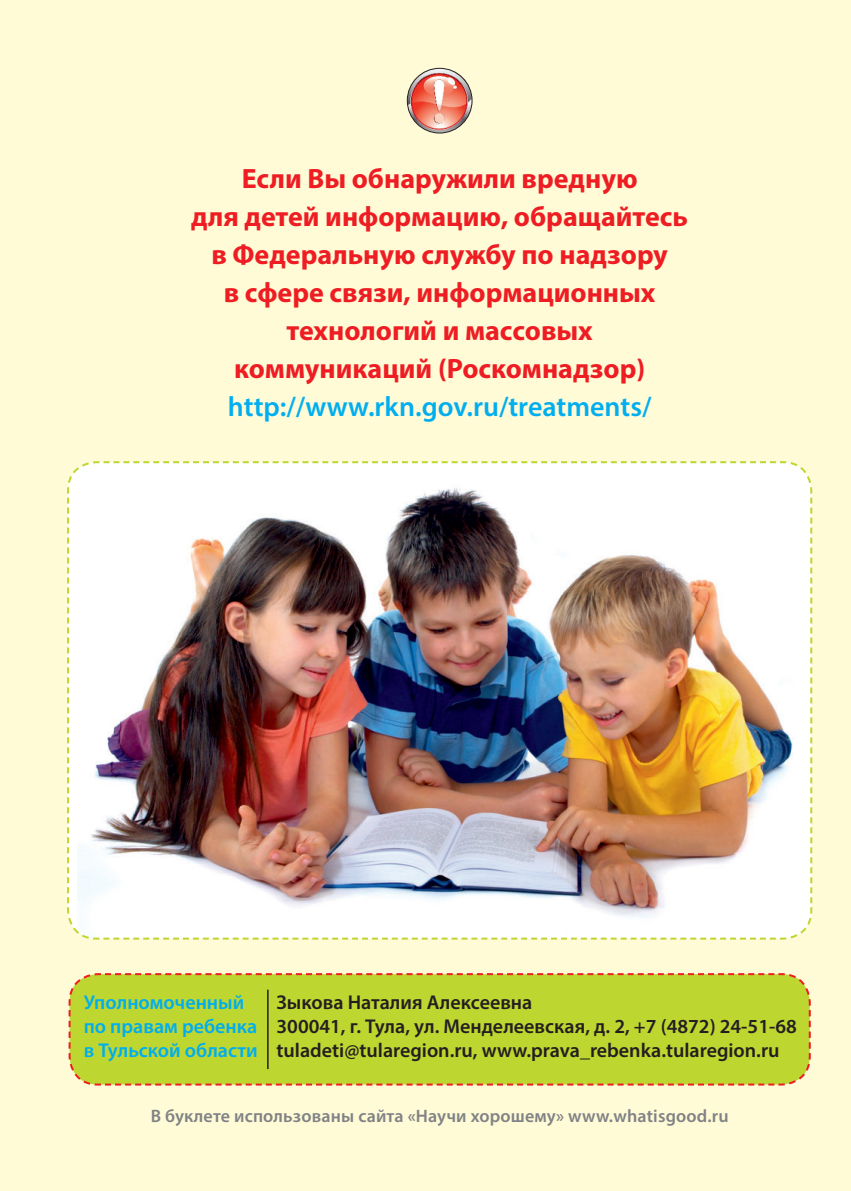
<style>
.page{position:relative;width:851px;height:1191px;background:#fff}
.page>*{position:absolute;margin:0;border:0;box-sizing:border-box;transform-origin:0 0}
.t1{font:700 28px/38px "Myriad Pro";color:#ee1d23;text-align:center}
.t2{font:600 28px "Myriad Pro";color:#00aeef}
.t3{font:600 20px/24px "Myriad Pro";color:#231f20}
.t4{font:600 20px/24px "Myriad Pro";color:#00aeef}
.t5{font:600 18px "Myriad Pro";letter-spacing:.01em;color:#808285}
</style>
<div class="page">
<div style="left:0;top:0;width:850px;height:1191px;background:#fffbd6"></div>
<div style="left:68px;top:973px;width:743px;height:113px;background:#bed630"></div>
<img style="left:67px;top:461px;width:746px;height:479px">
<hr style="left:267px;top:989px;width:1px;height:80px;background:#231f20">
<img style="left:407px;top:68px;width:65px;height:65px;border-radius:32px">
<div style="left:407px;top:68px;width:65px;height:65px;border:1px solid #231f20;border-radius:50%"></div>
<p class="t1" style="left:191px;top:158px;width:498px">Если Вы обнаружили вредную<br>для детей информацию, обращайтесь в Федеральную службу по надзору<br>в сфере связи, информационных технологий и массовых коммуникаций (Роскомнадзор)</p>
<p class="t2" style="left:228px;top:389px;width:425px">http://www.rkn.gov.ru/treatments/</p>
<p class="t4" style="left:84px;top:989px;width:175px">Уполномоченный по правам ребенка в Тульской области</p>
<p class="t3" style="left:276px;top:989px;width:521px">Зыкова Наталия Алексеевна<br>300041, г. Тула, ул. Менделеевская, д. 2, +7 (4872) 24-51-68 tuladeti@tularegion.ru, www.prava_rebenka.tularegion.ru</p>
<p class="t5" style="left:151px;top:1104px;width:579px">В буклете использованы сайта «Научи хорошему» www.whatisgood.ru</p>
</div>
